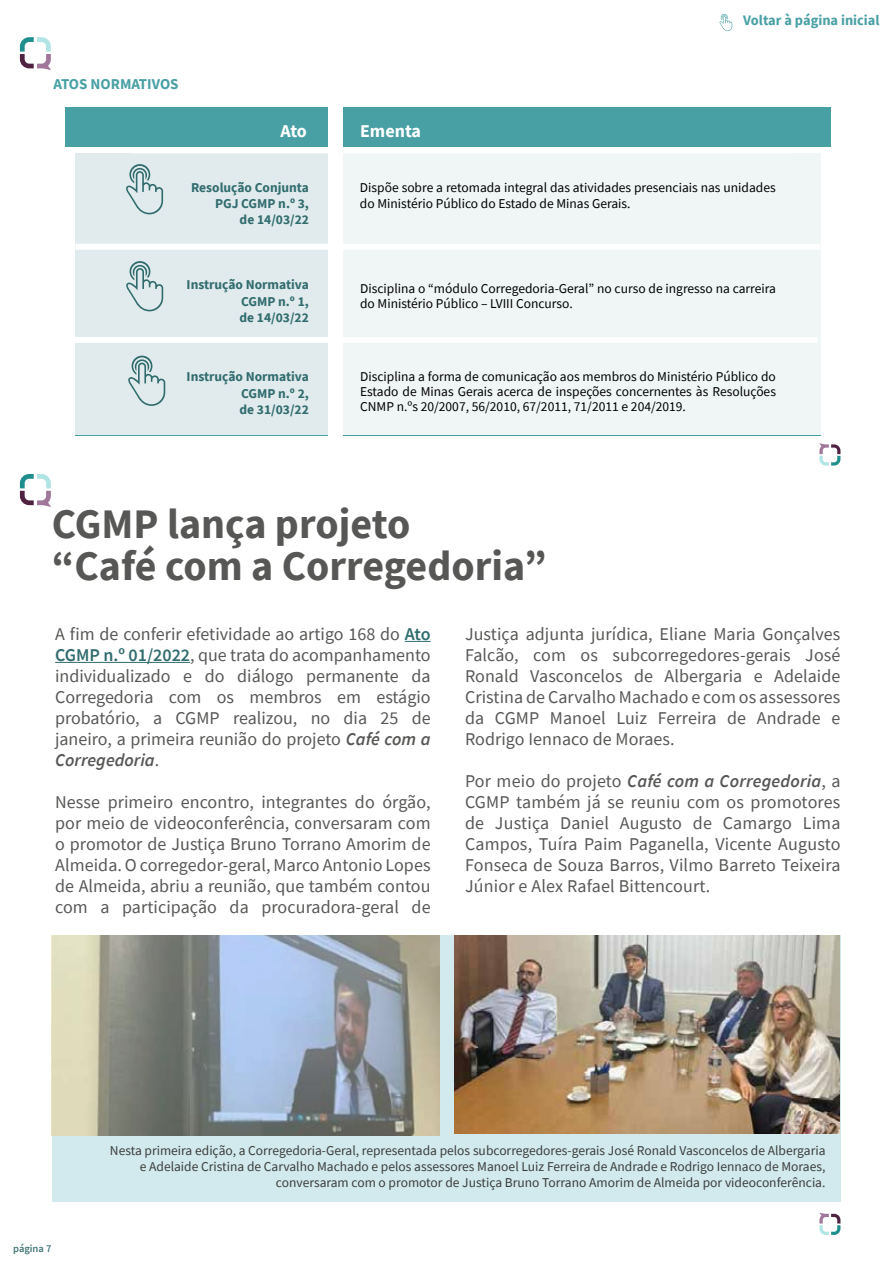
<style>
.page{position:relative;width:893px;height:1263px;background:#fff}
.page>*{position:absolute;margin:0;border:0;box-sizing:border-box;transform-origin:0 0}
.t1{font:700 42px/42px "Source Sans Pro";color:#575756}
.t2{font:18px/21px "Source Sans Pro";letter-spacing:.005em;color:#575756;text-align:justify}
.t3{font:700 18px "Source Sans Pro";color:#fff}
.t4{font:700 15px "Source Sans Pro";color:#49a0a4}
.t5{font:700 14.4px "Source Sans Pro";color:#49a0a4}
.t6{font:13.5px/15px "Source Sans Pro";color:#000}
.t7{font:13.5px/16.2px "Source Sans Pro";color:#3c3c3b;text-align:right}
.t8{font:700 13.5px/16.2px "Source Sans Pro";color:#316c6f;text-align:justify}
.t9{font:600 10.5px "Source Sans Pro";color:#457678}
.s1{font-weight:600;color:#316c6f}
.s2{font-weight:600;font-style:italic}
</style>
<div class="page">
<svg style="left:719px;top:14px;width:13px;height:17px"></svg>
<svg style="left:819px;top:443px;width:21px;height:22px"></svg>
<div style="left:75px;top:153px;width:253px;height:282px;background:#e1ebed"></div>
<div style="left:343px;top:153px;width:477px;height:282px;background:#f0f5f6"></div>
<div style="left:75px;top:244px;width:745px;height:6px;background:#fff"></div>
<div style="left:72px;top:337px;width:745px;height:6px;background:#fff"></div>
<div style="left:65px;top:107px;width:263px;height:40px;background:#49a0a4"></div>
<div style="left:343px;top:107px;width:488px;height:40px;background:#49a0a4"></div>
<hr style="left:75px;top:435px;width:253px;height:1px;background:#49a0a4">
<hr style="left:343px;top:435px;width:477px;height:1px;background:#49a0a4">
<svg style="left:126px;top:261px;width:37px;height:50px"></svg>
<svg style="left:126px;top:164px;width:37px;height:50px"></svg>
<svg style="left:405px;top:641px;width:26px;height:1px"></svg>
<hr style="left:55px;top:662px;width:135px;height:1px;background:#316c6f">
<div style="left:52px;top:935px;width:788px;height:267px;background:#d2eaed"></div>
<img style="left:52px;top:935px;width:388px;height:200px">
<img style="left:455px;top:935px;width:385px;height:198px">
<svg style="left:819px;top:1212px;width:21px;height:23px"></svg>
<svg style="left:20px;top:37px;width:31px;height:33px"></svg>
<svg style="left:20px;top:474px;width:31px;height:33px"></svg>
<svg style="left:128px;top:356px;width:37px;height:50px"></svg>
<p class="t5" style="left:743px;top:10px;width:138px">Voltar à página inicial</p>
<p class="t4" style="left:54px;top:74px;width:127px">ATOS NORMATIVOS</p>
<p class="t3" style="left:280px;top:119px;width:28px">Ato</p>
<p class="t3" style="left:360px;top:119px;width:62px">Ementa</p>
<p class="t8" style="left:191px;top:179px;width:119px;text-align:right">Resolução Conjunta<br>PGJ CGMP n.º 3,<br>de 14/03/22</p>
<p class="t6" style="left:360px;top:179px;width:417px;line-height:16.2px">Dispõe sobre a retomada integral das atividades presenciais nas unidades do Ministério Público do Estado de Minas Gerais.</p>
<p class="t8" style="left:240px;top:277px;width:71px;text-indent:-53px">Instrução Normativa CGMP n.º 1, de 14/03/22</p>
<p class="t8" style="left:240px;top:369px;width:71px;text-indent:-53px">Instrução Normativa CGMP n.º 2, de 31/03/22</p>
<p class="t6" style="left:360px;top:281px;width:417px">Disciplina o “módulo Corregedoria-Geral” no curso de ingresso na carreira do Ministério Público – LVIII Concurso.</p>
<p class="t6" style="left:360px;top:369px;width:417px;text-align:justify">Disciplina a forma de comunicação aos membros do Ministério Público do Estado de Minas Gerais acerca de inspeções concernentes às Resoluções CNMP n.ºs 20/2007, 56/2010, 67/2011, 71/2011 e 204/2019.</p>
<h1 class="t1" style="left:52px;top:503px;width:496px">CGMP lança projeto<br>“Café com a Corregedoria”</h1>
<p class="t2" style="left:55px;top:623px;width:377px">A fim de conferir efetividade ao artigo 168 do <span class="s1">Ato CGMP n.º 01/2022</span>, que trata do acompanhamento individualizado e do diálogo permanente da Corregedoria com os membros em estágio probatório, a CGMP realizou, no dia 25 de janeiro, a primeira reunião do projeto <span class="s2">Café com a Corregedoria</span>.</p>
<p class="t2" style="left:55px;top:791px;width:377px">Nesse primeiro encontro, integrantes do órgão, por meio de videoconferência, conversaram com o promotor de Justiça Bruno Torrano Amorim de Almeida. O corregedor-geral, Marco Antonio Lopes de Almeida, abriu a reunião, que também contou com a participação da procuradora-geral de</p>
<p class="t2" style="left:465px;top:623px;width:377px">Justiça adjunta jurídica, Eliane Maria Gonçalves Falcão, com os subcorregedores-gerais José Ronald Vasconcelos de Albergaria e Adelaide Cristina de Carvalho Machado e com os assessores da CGMP Manoel Luiz Ferreira de Andrade e Rodrigo Iennaco de Moraes.</p>
<p class="t2" style="left:465px;top:770px;width:377px">Por meio do projeto <span class="s2">Café com a Corregedoria</span>, a CGMP também já se reuniu com os promotores de Justiça Daniel Augusto de Camargo Lima Campos, Tuíra Paim Paganella, Vicente Augusto Fonseca de Souza Barros, Vilmo Barreto Teixeira Júnior e Alex Rafael Bittencourt.</p>
<p class="t9" style="left:13px;top:1242px;width:40px">página 7</p>
<p class="t7" style="left:110px;top:1142px;width:717px">Nesta primeira edição, a Corregedoria-Geral, representada pelos subcorregedores-gerais José Ronald Vasconcelos de Albergaria e Adelaide Cristina de Carvalho Machado e pelos assessores Manoel Luiz Ferreira de Andrade e Rodrigo Iennaco de Moraes, conversaram com o promotor de Justiça Bruno Torrano Amorim de Almeida por videoconferência.</p>
</div>
